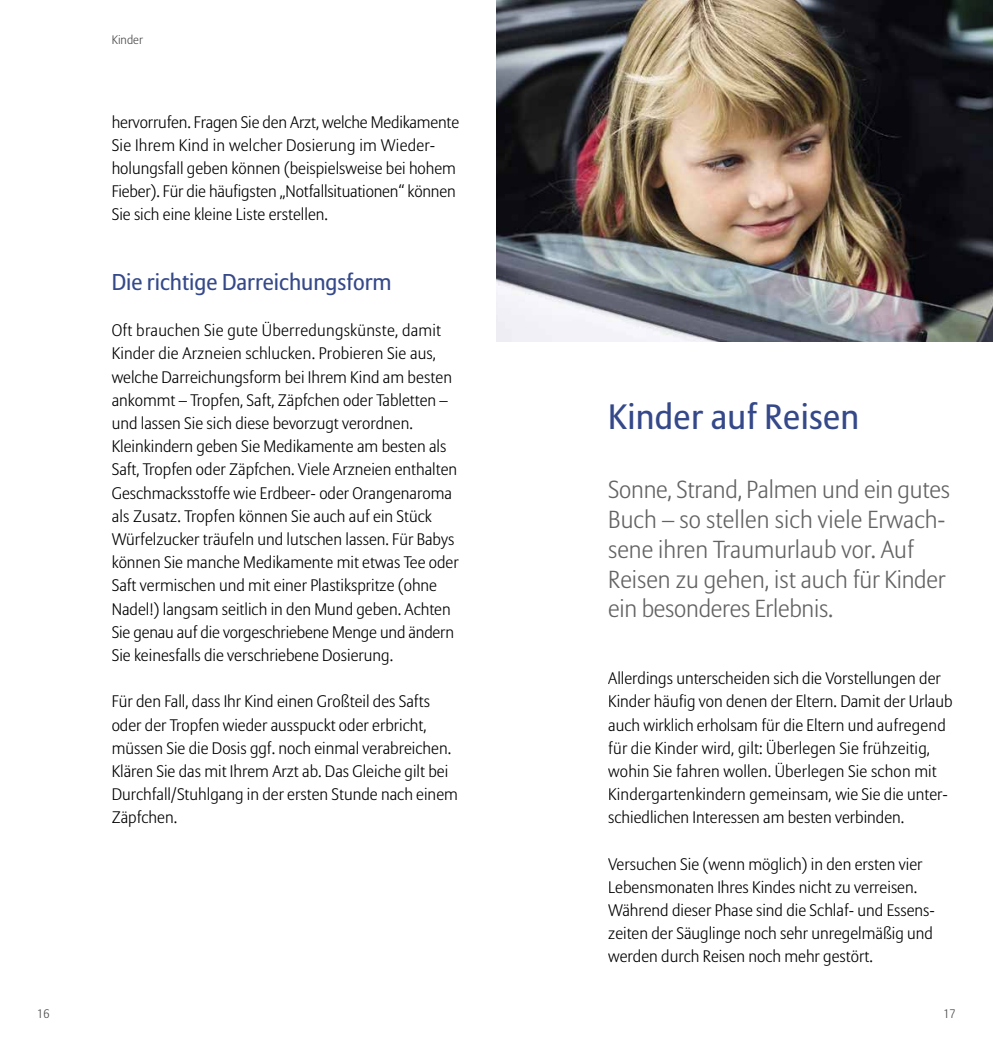
<style>
.page{position:relative;width:993px;height:1042px;background:#fff}
.page>*{position:absolute;margin:0;border:0;box-sizing:border-box;transform-origin:0 0}
.t1{font:35px "Allianz Sans";letter-spacing:.01em;color:#35498a}
.t2{font:300 24.5px/29.8px "Allianz Sans";color:#636363}
.t3{font:22.75px "Allianz Sans";color:#35498a}
.t4{font:300 16.62px/23.1px "Allianz Sans";color:#000}
.t5{font:300 12.25px "Allianz Sans";color:#484848}
</style>
<div class="page">
<img style="left:496px;top:0;width:496px;height:342px">
<p class="t5" style="left:112px;top:32px;width:33px">Kinder</p>
<p class="t4" style="left:112px;top:111px;width:349px">hervorrufen. Fragen Sie den Arzt, welche Medikamente Sie Ihrem Kind in welcher Dosierung im Wieder&shy;holungsfall geben können (beispielsweise bei hohem Fieber). Für die häufigsten „Notfallsituationen“ können Sie sich eine kleine Liste erstellen.</p>
<h3 class="t3" style="left:112px;top:268px;width:281px">Die richtige Darreichungsform</h3>
<p class="t4" style="left:112px;top:320px;width:348px">Oft brauchen Sie gute Überredungskünste, damit Kinder die Arzneien schlucken. Probieren Sie aus, welche Darreichungsform bei Ihrem Kind am besten ankommt – Tropfen, Saft, Zäpfchen oder Tabletten – und lassen Sie sich diese bevorzugt verordnen.<br>Kleinkindern geben Sie Medikamente am besten als Saft, Tropfen oder Zäpfchen. Viele Arzneien enthalten Geschmacksstoffe wie Erdbeer- oder Orangenaroma als Zusatz. Tropfen können Sie auch auf ein Stück Würfelzucker träufeln und lutschen lassen. Für Babys können Sie manche Medikamente mit etwas Tee oder Saft vermischen und mit einer Plastikspritze (ohne Nadel!) langsam seitlich in den Mund geben. Achten Sie genau auf die vorgeschriebene Menge und ändern Sie keinesfalls die verschriebene Dosierung.</p>
<p class="t4" style="left:112px;top:690px;width:347px">Für den Fall, dass Ihr Kind einen Großteil des Safts oder der Tropfen wieder ausspuckt oder erbricht, müssen Sie die Dosis ggf. noch einmal verabreichen.<br>Klären Sie das mit Ihrem Arzt ab. Das Gleiche gilt bei Durchfall/Stuhlgang in der ersten Stunde nach einem Zäpfchen.</p>
<h1 class="t1" style="left:608px;top:396px;width:252px">Kinder auf Reisen</h1>
<h2 class="t2" style="left:608px;top:476px;width:343px">Sonne, Strand, Palmen und ein gutes<br>Buch – so stellen sich viele Erwach&shy;sene ihren Traumurlaub vor. Auf<br>Reisen zu gehen, ist auch für Kinder ein besonderes Erlebnis.</h2>
<p class="t4" style="left:608px;top:667px;width:346px">Allerdings unterscheiden sich die Vorstellungen der Kinder häufig von denen der Eltern. Damit der Urlaub auch wirklich erholsam für die Eltern und aufregend für die Kinder wird, gilt: Überlegen Sie frühzeitig, wohin Sie fahren wollen. Überlegen Sie schon mit Kindergartenkindern gemeinsam, wie Sie die unter&shy;schiedlichen Interessen am besten verbinden.</p>
<p class="t4" style="left:608px;top:853px;width:328px">Versuchen Sie (wenn möglich) in den ersten vier Lebensmonaten Ihres Kindes nicht zu verreisen.<br>Während dieser Phase sind die Schlaf- und Essens&shy;zeiten der Säuglinge noch sehr unregelmäßig und werden durch Reisen noch mehr gestört.</p>
<p class="t5" style="left:37px;top:1006px;width:14px">16</p>
<p class="t5" style="left:943px;top:1006px;width:14px">17</p>
</div>
